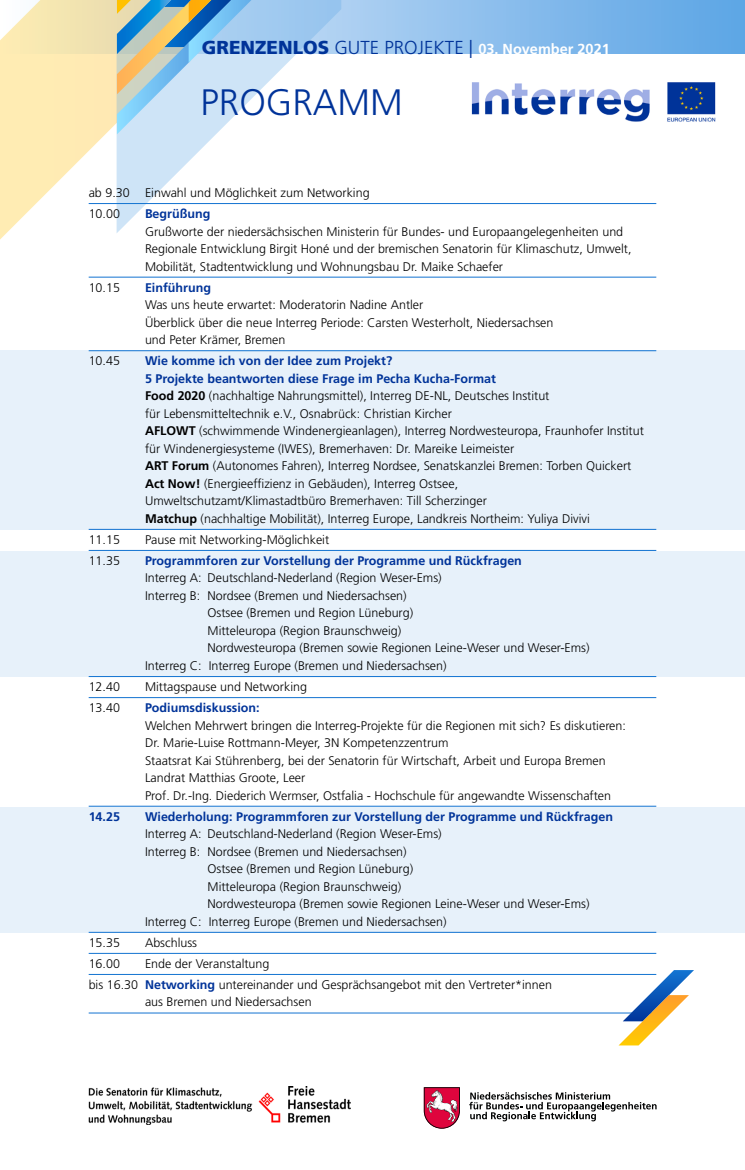
<style>
.page{position:relative;width:745px;height:1170px;background:#fff}
.page>*{position:absolute;margin:0;border:0;box-sizing:border-box;transform-origin:0 0}
.t1{font:300 36.75px "Frutiger LT Std";color:#039}
.t2{font:700 14.5px "Frutiger LT Std";color:#fff}
.t3{font:300 12.5px/17.5px "Frutiger LT Std";color:#000}
.t4{font:700 12.5px "Frutiger LT Std";color:#039}
.s1{font-weight:900;font-size:18.75px;color:#039}
.s2{font-weight:300;font-size:18.75px;color:#039}
.s3{font-weight:700;color:#039}
.s4{font-weight:700}
</style>
<div class="page">
<svg style="left:341px;top:0;width:403px;height:54px;background:#83b9eb"></svg>
<svg style="left:0;top:0;width:189px;height:278px"></svg>
<svg style="left:116px;top:0;width:225px;height:233px"></svg>
<svg style="left:117px;top:0;width:134px;height:134px;background:#aecbd6"></svg>
<div style="left:0;top:806px;width:744px;height:126px;background:#e7f1fa"></div>
<div style="left:0;top:550px;width:744px;height:126px;background:#e7f1fa"></div>
<div style="left:0;top:350px;width:744px;height:180px;background:#e7f1fa"></div>
<img style="left:89px;top:1086px;width:261px;height:37px">
<svg style="left:469px;top:1092px;width:187px;height:29px"></svg>
<svg style="left:423px;top:1087px;width:36px;height:41px"></svg>
<img style="left:471px;top:82px;width:245px;height:40px">
<hr style="left:89px;top:203px;width:567px;height:1px;background:#1273d1">
<hr style="left:89px;top:277px;width:567px;height:1px;background:#1273d1">
<hr style="left:89px;top:350px;width:567px;height:1px;background:#1273d1">
<hr style="left:89px;top:529px;width:567px;height:1px;background:#1273d1">
<hr style="left:89px;top:550px;width:567px;height:1px;background:#1273d1">
<hr style="left:89px;top:676px;width:567px;height:1px;background:#1273d1">
<hr style="left:89px;top:697px;width:567px;height:1px;background:#1273d1">
<hr style="left:89px;top:805px;width:567px;height:1px;background:#1273d1">
<hr style="left:89px;top:931px;width:567px;height:1px;background:#1273d1">
<hr style="left:89px;top:952px;width:567px;height:1px;background:#1273d1">
<hr style="left:89px;top:974px;width:567px;height:1px;background:#1273d1">
<hr style="left:89px;top:1012px;width:567px;height:1px;background:#1273d1">
<svg style="left:618px;top:970px;width:75px;height:75px"></svg>
<p class="t2" style="left:202px;top:41px;width:409px"><span class="s1">GRENZENLOS</span> <span class="s2">GUTE PROJEKTE |</span> 03. November 2021</p>
<h1 class="t1" style="left:200px;top:81px;width:204px">PROGRAMM</h1>
<p class="t3" style="left:89px;top:182px;width:282px;line-height:21px">ab 9.30 Einwahl und Möglichkeit zum Networking<br>10.00</p>
<p class="t4" style="left:145px;top:206px;width:67px">Begrüßung</p>
<p class="t3" style="left:145px;top:223px;width:487px">Grußworte der niedersächsischen Ministerin für Bundes- und Europaangelegenheiten und<br>Regionale Entwicklung Birgit Honé und der bremischen Senatorin für Klimaschutz, Umwelt,<br>Mobilität, Stadtentwicklung und Wohnungsbau Dr. Maike Schaefer</p>
<p class="t3" style="left:89px;top:279px;width:33px">10.15</p>
<p class="t4" style="left:145px;top:280px;width:67px">Einführung</p>
<p class="t3" style="left:145px;top:296px;width:409px">Was uns heute erwartet: Moderatorin Nadine Antler<br>Überblick über die neue Interreg Periode: Carsten Westerholt, Niedersachsen und Peter Krämer, Bremen</p>
<p class="t3" style="left:89px;top:352px;width:33px">10.45</p>
<p class="t3" style="left:145px;top:352px;width:500px"><span class="s3">Wie komme ich von der Idee zum Projekt?<br>5 Projekte beantworten diese Frage im Pecha Kucha-Format<br></span><span class="s4">Food 2020</span> (nachhaltige Nahrungsmittel), Interreg DE-NL, Deutsches Institut<br>für Lebensmitteltechnik e.V., Osnabrück: Christian Kircher<br><span class="s4">AFLOWT</span> (schwimmende Windenergieanlagen), Interreg Nordwesteuropa, Fraunhofer Institut für Windenergiesysteme (IWES), Bremerhaven: Dr. Mareike Leimeister<br><span class="s4">ART Forum</span> (Autonomes Fahren), Interreg Nordsee, Senatskanzlei Bremen: Torben Quickert <span class="s4">Act Now!</span> (Energieeffizienz in Gebäuden), Interreg Ostsee,<br>Umweltschutzamt/Klimastadtbüro Bremerhaven: Till Scherzinger<br><span class="s4">Matchup</span> (nachhaltige Mobilität), Interreg Europe, Landkreis Northeim: Yuliya Divivi</p>
<p class="t3" style="left:89px;top:531px;width:33px">11.15</p>
<p class="t3" style="left:145px;top:531px;width:186px">Pause mit Networking-Möglichkeit</p>
<p class="t3" style="left:89px;top:552px;width:33px">11.35</p>
<p class="t4" style="left:145px;top:553px;width:378px">Programmforen zur Vorstellung der Programme und Rückfragen</p>
<p class="t3" style="left:145px;top:569px;width:298px">Interreg A: Deutschland-Nederland (Region Weser-Ems)</p>
<p class="t3" style="left:145px;top:587px;width:263px">Interreg B: Nordsee (Bremen und Niedersachsen)</p>
<p class="t3" style="left:207px;top:604px;width:207px">Ostsee (Bremen und Region Lüneburg)</p>
<p class="t3" style="left:207px;top:622px;width:195px">Mitteleuropa (Region Braunschweig)</p>
<p class="t3" style="left:207px;top:639px;width:383px">Nordwesteuropa (Bremen sowie Regionen Leine-Weser und Weser-Ems)</p>
<p class="t3" style="left:145px;top:657px;width:303px">Interreg C: Interreg Europe (Bremen und Niedersachsen)</p>
<p class="t3" style="left:89px;top:678px;width:33px">12.40</p>
<p class="t3" style="left:145px;top:678px;width:163px">Mittagspause und Networking</p>
<p class="t3" style="left:89px;top:699px;width:33px">13.40</p>
<p class="t4" style="left:145px;top:700px;width:116px">Podiumsdiskussion:</p>
<p class="t3" style="left:145px;top:716px;width:482px">Welchen Mehrwert bringen die Interreg-Projekte für die Regionen mit sich? Es diskutieren:<br>Dr. Marie-Luise Rottmann-Meyer, 3N Kompetenzzentrum<br>Staatsrat Kai Stührenberg, bei der Senatorin für Wirtschaft, Arbeit und Europa Bremen Landrat Matthias Groote, Leer<br>Prof. Dr.-Ing. Diederich Wermser, Ostfalia - Hochschule für angewandte Wissenschaften</p>
<p class="t4" style="left:89px;top:808px;width:33px">14.25</p>
<p class="t4" style="left:145px;top:808px;width:469px">Wiederholung: Programmforen zur Vorstellung der Programme und Rückfragen</p>
<p class="t3" style="left:145px;top:825px;width:298px">Interreg A: Deutschland-Nederland (Region Weser-Ems)</p>
<p class="t3" style="left:145px;top:842px;width:263px">Interreg B: Nordsee (Bremen und Niedersachsen)</p>
<p class="t3" style="left:207px;top:860px;width:207px">Ostsee (Bremen und Region Lüneburg)</p>
<p class="t3" style="left:207px;top:877px;width:195px">Mitteleuropa (Region Braunschweig)</p>
<p class="t3" style="left:207px;top:895px;width:383px">Nordwesteuropa (Bremen sowie Regionen Leine-Weser und Weser-Ems)</p>
<p class="t3" style="left:145px;top:912px;width:303px">Interreg C: Interreg Europe (Bremen und Niedersachsen)</p>
<p class="t3" style="left:89px;top:933px;width:33px">15.35</p>
<p class="t3" style="left:145px;top:933px;width:54px">Abschluss</p>
<p class="t3" style="left:89px;top:954px;width:33px">16.00</p>
<p class="t3" style="left:89px;top:953px;width:464px;line-height:21px;text-indent:56px">Ende der Veranstaltung<br>bis 16.30 <span class="s3">Networking</span> untereinander und Gesprächsangebot mit den Vertreter*innen</p>
<p class="t3" style="left:145px;top:993px;width:168px">aus Bremen und Niedersachsen</p>
</div>
